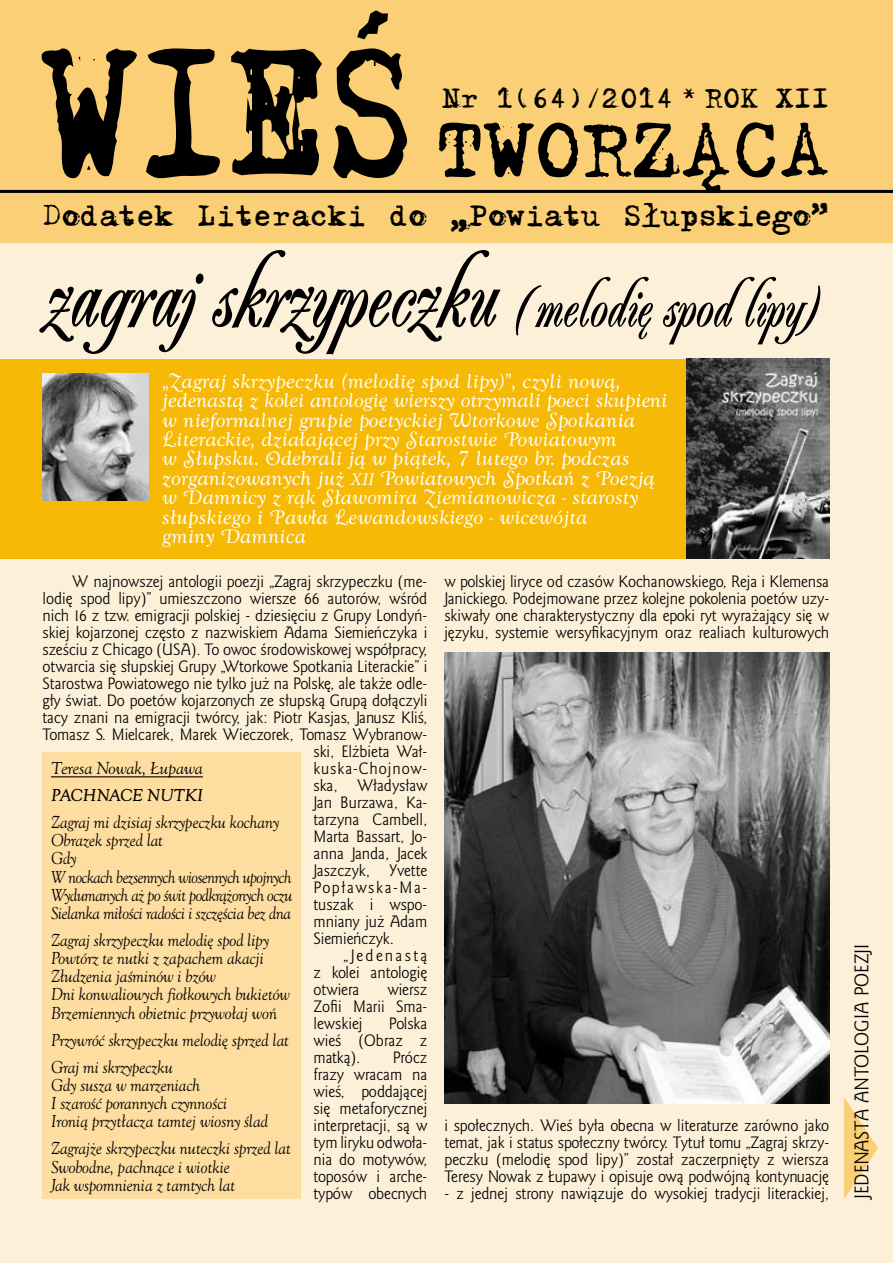
<style>
.page{position:relative;width:893px;height:1263px;background:#fcf0d8}
.page>*{position:absolute;margin:0;border:0;box-sizing:border-box;transform-origin:0 0}
.t1{font:178.2px "Machine One EFN";color:#000;scale:.8 1}
.t2{font:700 105.3px "Ailanthus EFN";color:#000;scale:.77 1}
.t3{font:75px "Machine One EFN";color:#000}
.t4{font:28.5px "Machine One EFN";color:#000}
.t5{font:27px "Machine One EFN";color:#000}
.t6{font:18px/19.5px "Goldy Swash EFN";color:#fff}
.t7{font:18px "Goldy EFN";color:#000}
.t8{font:15px/17px "Goldy EFN";color:#000;text-align:justify}
.t9{font:italic 15px/18.1px "Goldy Olds EFN";color:#000;scale:.95 1}
.t10{font:italic 15px/18.1px "Goldy Olds EFN";letter-spacing:-.02em;color:#000;scale:.95 1}
.t11{font:italic 15px "Goldy Olds EFN";color:#000}
.t12{font:15px "Goldy EFN";letter-spacing:.065em;color:#000}
.t13{font:italic 700 15px "Goldy Olds EFN";color:#000}
.s1{font-size:68.25px}
.s2{font-family:"Minion Pro";font-style:italic}
</style>
<div class="page">
<div style="left:0;top:0;width:893px;height:242px;background:#facf75"></div>
<hr style="left:0;top:190px;width:893px;height:3px;background:#000">
<svg style="left:844px;top:1097px;width:34px;height:102px"></svg>
<div style="left:0;top:359px;width:829px;height:199px;background:#f6b905"></div>
<img style="left:43px;top:373px;width:106px;height:128px">
<div style="left:43px;top:753px;width:258px;height:446px;background:#fddda0"></div>
<hr style="left:51px;top:776px;width:152px;height:1px;background:#000">
<img style="left:444px;top:653px;width:385px;height:450px">
<img style="left:686px;top:359px;width:143px;height:199px">
<h1 class="t1" style="left:43px;top:3px;width:470px">WIEŚ</h1>
<h3 class="t5" style="left:443px;top:81px;width:388px">Nr 1(64)/2014 * ROK XII</h3>
<h3 class="t3" style="left:435px;top:104px;width:396px">TWORZĄCA</h3>
<h3 class="t4" style="left:43px;top:198px;width:788px">Dodatek Literacki do „Powiatu Słupskiego”</h3>
<h2 class="t2" style="left:43px;top:233px;width:1018px">zagraj skrzypeczku <span class="s1">(melodię spod lipy)</span></h2>
<p class="t6" style="left:162px;top:371px;width:506px">„Zagraj skrzypeczku (melodię spod lipy)”, czyli nową, jedenastą z kolei antologię wierszy otrzymali poeci skupieni w nieformalnej grupie poetyckiej Wtorkowe Spotkania Literackie, działającej przy Starostwie Powiatowym<br>w Słupsku. Odebrali ją w piątek, 7 lutego br. podczas zorganizowanych już <span class="s2">XII</span> Powiatowych Spotkań z Poezją w Damnicy z rąk Sławomira Ziemianowicza - starosty słupskiego i Pawła Lewandowskiego - wicewójta<br>gminy Damnica</p>
<p class="t8" style="left:72px;top:573px;width:357px">W najnowszej antologii poezji „Zagraj skrzypeczku (me-</p>
<p class="t8" style="left:43px;top:590px;width:386px">lodię spod lipy)” umieszczono wiersze 66 autorów, wśród</p>
<p class="t8" style="left:43px;top:607px;width:386px">nich 16 z tzw. emigracji polskiej - dziesięciu z Grupy Londyń-</p>
<p class="t8" style="left:43px;top:624px;width:386px">skiej kojarzonej często z nazwiskiem Adama Siemieńczyka i</p>
<p class="t8" style="left:43px;top:641px;width:386px">sześciu z Chicago (USA ). To owoc środowiskowej współpracy,</p>
<p class="t8" style="left:43px;top:658px;width:386px">otwarcia się słupskiej Grupy „Wtorkowe Spotkania Literackie” i</p>
<p class="t8" style="left:43px;top:675px;width:386px">Starostwa Powiatowego nie tylko już na Polskę, ale także odle-</p>
<p class="t8" style="left:43px;top:692px;width:386px">gły świat. Do poetów kojarzonych ze słupską Grupą dołączyli</p>
<p class="t8" style="left:42px;top:709px;width:386px">tacy znani na emigracji twórcy, jak: Piotr Kasjas, Janusz Kliś,</p>
<p class="t8" style="left:42px;top:726px;width:386px">Tomasz S. Mielcarek, Marek Wieczorek, Tomasz Wybranow-</p>
<p class="t8" style="left:313px;top:743px;width:115px">ski, Elżbieta Wał-</p>
<p class="t12" style="left:313px;top:759px;width:115px">kuska-Chojnow-</p>
<p class="t8" style="left:313px;top:777px;width:26px">ska,</p>
<p class="t11" style="left:51px;top:758px;width:153px">Teresa Nowak, Łupawa</p>
<p class="t13" style="left:51px;top:785px;width:154px">PACHNACE NUTKI</p>
<p class="t10" style="left:51px;top:813px;width:255px">Zagraj mi dzisiaj skrzypeczku kochany<br>Obrazek sprzed lat<br>Gdy<br>W nockach bezsennych wiosennych upojnych<br>Wydumanych aż po świt podkrążonych oczu<br>Sielanka miłości radości i szczęścia bez dna</p>
<p class="t9" style="left:51px;top:930px;width:253px">Zagraj skrzypeczku melodię spod lipy Powtórz te nutki z zapachem akacji Złudzenia jaśminów i bzów<br>Dni konwaliowych fiołkowych bukietów Brzemiennych obietnic przywołaj woń</p>
<p class="t9" style="left:51px;top:1026px;width:252px;line-height:27.2px">Przywróć skrzypeczku melodię sprzed lat<br>Graj mi skrzypeczku</p>
<p class="t9" style="left:51px;top:1075px;width:230px">Gdy susza w marzeniach<br>I szarość porannych czynności<br>Ironią przytłacza tamtej wiosny ślad</p>
<p class="t9" style="left:51px;top:1139px;width:254px">Zagrajże skrzypeczku nuteczki sprzed lat<br>Swobodne, pachnące i wiotkie<br>Jak wspomnienia z tamtych lat</p>
<p class="t8" style="left:313px;top:777px;width:115px;text-indent:43px">Władysław Jan Burzawa, Ka&shy;tarzyna Cambell, Marta Bassart, Jo&shy;anna Janda, Jacek Jaszczyk,</p>
<p class="t8" style="left:313px;top:862px;width:115px;text-indent:76px">Yvette Popławska-Ma&shy;tuszak i wspo&shy;mniany już Adam Siemieńczyk.</p>
<p class="t8" style="left:313px;top:948px;width:115px;text-indent:30px">„Jedenastą z kolei antologię otwiera</p>
<p class="t8" style="left:313px;top:982px;width:115px;text-indent:74px">wiersz Zofii Marii Sma&shy;lewskiej</p>
<p class="t8" style="left:313px;top:1016px;width:115px;text-indent:75px">Polska wieś (Obraz z matką).</p>
<p class="t8" style="left:313px;top:1050px;width:115px;text-indent:79px">Prócz frazy wracam na wieś, poddającej się metaforycznej interpretacji, są w tym liryku odwoła&shy;nia do motywów, toposów i arche&shy;typów obecnych</p>
<p class="t8" style="left:444px;top:573px;width:386px">w polskiej liryce od czasów Kochanowskiego, Reja i Klemensa Janickiego. Podejmowane przez kolejne pokolenia poetów uzy&shy;skiwały one charakterystyczny dla epoki ryt wyrażający się w języku, systemie wersyfikacyjnym oraz realiach kulturowych</p>
<p class="t8" style="left:444px;top:1118px;width:386px">i społecznych. Wieś była obecna w literaturze zarówno jako temat, jak i status społeczny twórcy. Tytuł tomu „Zagraj skrzy&shy;peczku (melodię spod lipy)” został zaczerpnięty z wiersza Teresy Nowak z Łupawy i opisuje ową podwójną kontynuację</p>
<p class="t8" style="left:444px;top:1186px;width:386px">- z jednej strony nawiązuje do wysokiej tradycji literackiej,</p>
<p class="t7" style="left:851px;top:1199px;width:257px;rotate:-90deg">Jedenasta antologia poezji</p>
</div>
